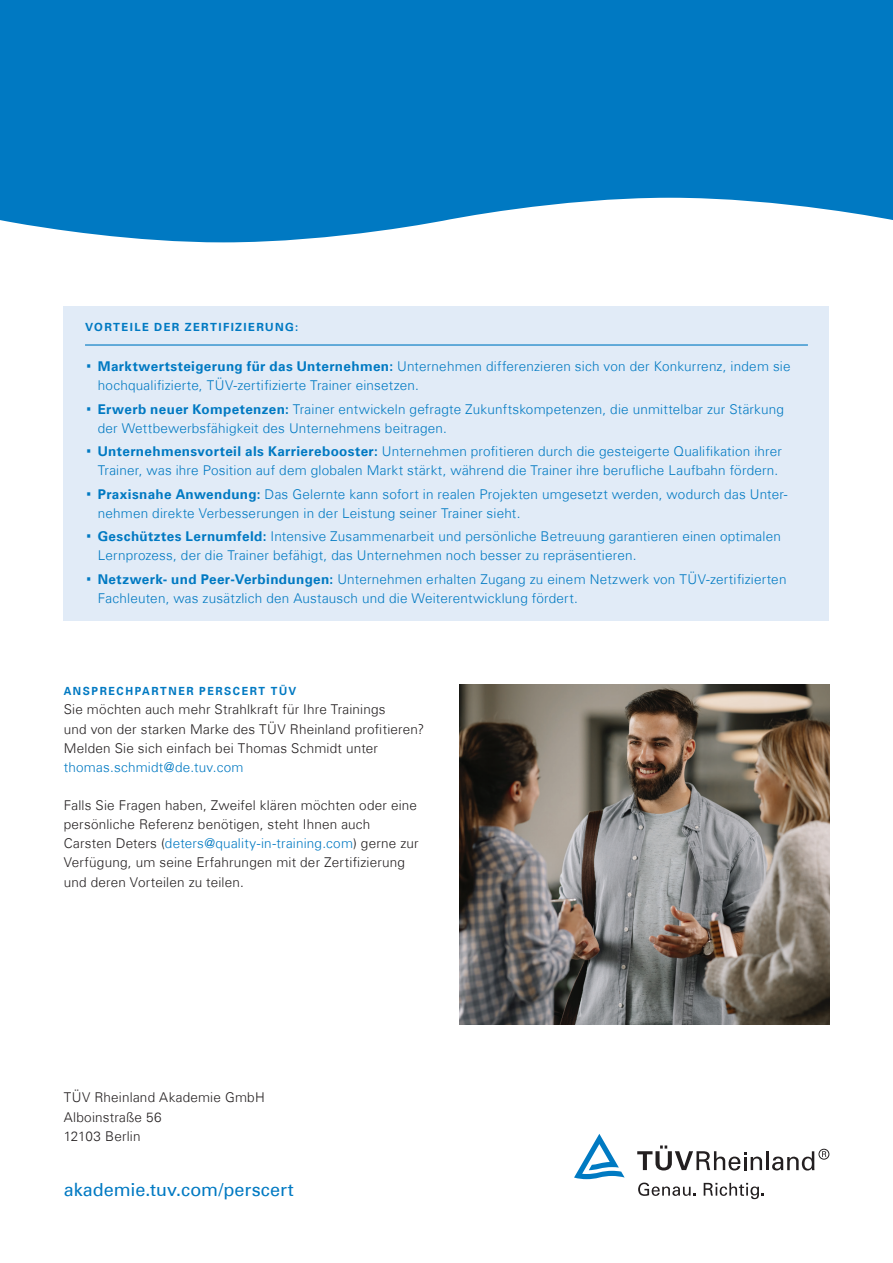
<style>
.page{position:relative;width:893px;height:1263px;background:#fff}
.page>*{position:absolute;margin:0;border:0;box-sizing:border-box;transform-origin:0 0}
.t1{font:18px "Univers Com 55 Roman";color:#0079c2}
.t2{font:300 13.5px/19.2px "Univers Com 45";letter-spacing:.015em;color:#0079c2}
.t3{font:300 13.5px/19.2px "Univers Com 45";letter-spacing:.015em;color:#231f20}
.t4{font:700 11.25px "Univers Com 65";letter-spacing:.13em;color:#0079c2}
.t5{font:700 11.25px "Univers Com 65";letter-spacing:.13em;color:#0079c2;scale:.96 1}
.s1{font-family:"Univers Com 55 Roman";font-weight:400;font-size:27px}
.s2{font-family:"Univers Com 65";font-weight:700}
.s3{color:#0079c2}
</style>
<div class="page">
<svg style="left:638px;top:1182px;width:58px;height:14px"></svg>
<svg style="left:704px;top:1183px;width:60px;height:16px"></svg>
<svg style="left:637px;top:1145px;width:125px;height:25px"></svg>
<hr style="left:766px;top:1151px;width:3px;height:19px;background:#231f20">
<svg style="left:772px;top:1151px;width:42px;height:19px"></svg>
<div style="left:819px;top:1149px;width:10px;height:10px;border:1px solid #231f20;border-radius:50%"></div>
<svg style="left:822px;top:1151px;width:4px;height:6px"></svg>
<svg style="left:574px;top:1134px;width:51px;height:45px"></svg>
<img style="left:459px;top:685px;width:370px;height:340px">
<div style="left:64px;top:306px;width:765px;height:315px;background:#e1ebf7"></div>
<hr style="left:85px;top:344px;width:723px;height:2px;background:#0079c2">
<svg style="left:0;top:0;width:893px;height:242px;fill:#0079c2"></svg>
<p class="t4" style="left:85px;top:321px;width:215px">VORTEILE DER ZERTIFIZIERUNG:</p>
<p class="t2" style="left:98px;top:357px;width:694px;text-indent:-13px"><span class="s1">·</span> <span class="s2">Marktwertsteigerung für das Unternehmen:</span> Unternehmen differenzieren sich von der Konkurrenz, indem sie hochqualifizierte, TÜV-zertifizierte Trainer einsetzen.</p>
<p class="t2" style="left:98px;top:399px;width:688px;text-indent:-13px"><span class="s1">·</span> <span class="s2">Erwerb neuer Kompetenzen:</span> Trainer entwickeln gefragte Zukunftskompetenzen, die unmittelbar zur Stärkung der Wettbewerbsfähigkeit des Unternehmens beitragen.</p>
<p class="t2" style="left:85px;top:442px;width:698px;text-align:right"><span class="s1">·</span> <span class="s2">Unternehmensvorteil als Karrierebooster:</span> Unternehmen profitieren durch die gesteigerte Qualifikation ihrer<br>Trainer, was ihre Position auf dem globalen Markt stärkt, während die Trainer ihre berufliche Laufbahn fördern.</p>
<p class="t2" style="left:98px;top:484px;width:691px;text-indent:-13px"><span class="s1">·</span> <span class="s2">Praxisnahe Anwendung:</span> Das Gelernte kann sofort in realen Projekten umgesetzt werden, wodurch das Unter&shy;nehmen direkte Verbesserungen in der Leistung seiner Trainer sieht.</p>
<p class="t2" style="left:98px;top:527px;width:685px;text-indent:-13px"><span class="s1">·</span> <span class="s2">Geschütztes Lernumfeld:</span> Intensive Zusammenarbeit und persönliche Betreuung garantieren einen optimalen<br>Lernprozess, der die Trainer befähigt, das Unternehmen noch besser zu repräsentieren.</p>
<p class="t2" style="left:98px;top:569px;width:690px;text-indent:-13px"><span class="s1">·</span> <span class="s2">Netzwerk- und Peer-Verbindungen:</span> Unternehmen erhalten Zugang zu einem Netzwerk von TÜV-zertifizierten<br>Fachleuten, was zusätzlich den Austausch und die Weiterentwicklung fördert.</p>
<p class="t5" style="left:64px;top:685px;width:244px">ANSPRECHPARTNER PERSCERT TÜV</p>
<p class="t3" style="left:64px;top:700px;width:362px">Sie möchten auch mehr Strahlkraft für Ihre Trainings<br>und von der starken Marke des TÜV Rheinland profitieren?<br>Melden Sie sich einfach bei Thomas Schmidt unter</p>
<p class="t2" style="left:64px;top:757px;width:181px">thomas.schmidt@de.tuv.com</p>
<p class="t3" style="left:64px;top:796px;width:356px">Falls Sie Fragen haben, Zweifel klären möchten oder eine persönliche Referenz benötigen, steht Ihnen auch Carsten Deters (<span class="s3">deters@quality-in-training.com</span>) gerne zur Verfügung, um seine Erfahrungen mit der Zertifizierung und deren Vorteilen zu teilen.</p>
<p class="t3" style="left:64px;top:1088px;width:203px">TÜV Rheinland Akademie GmbH<br>Alboinstraße 56<br>12103 Berlin</p>
<h1 class="t1" style="left:64px;top:1178px;width:232px">akademie.tuv.com/perscert</h1>
</div>
